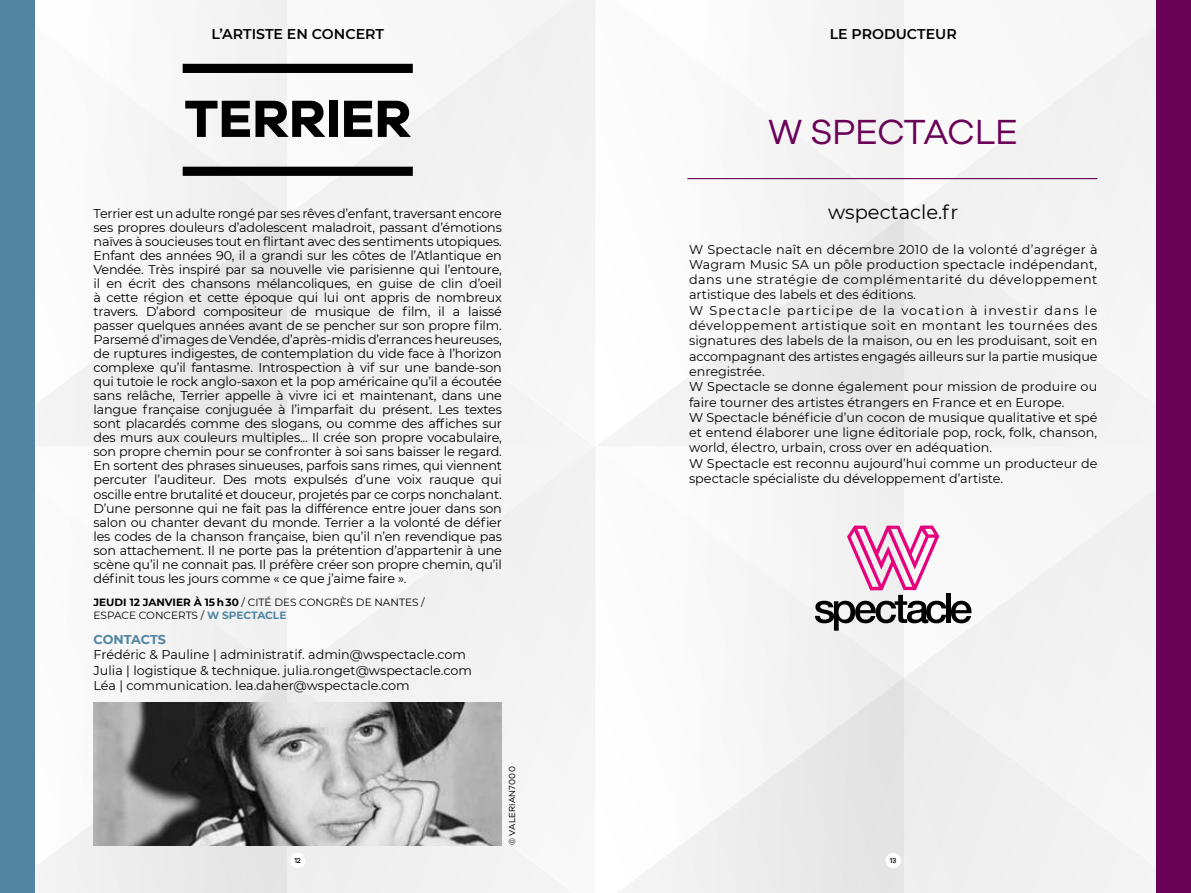
<style>
.page{position:relative;width:1191px;height:893px;background:#fff}
.page>*{position:absolute;margin:0;border:0;box-sizing:border-box;transform-origin:0 0}
.t1{font:700 54px "Galano Grotesque";color:#000}
.t2{font:36px "Galano Grotesque";letter-spacing:-.02em;color:#6a0358}
.t3{font:19.5px "Montserrat";color:#000}
.t4{font:600 14.1px "Montserrat";color:#000}
.t5{font:12.75px/14.1px "Montserrat";color:#000}
.t6{font:700 12.75px "Montserrat";letter-spacing:-.005em;color:#5185a1}
.t7{font:10.5px/13.5px "Montserrat";color:#000}
.t8{font:9px "Galano Grotesque";letter-spacing:.025em;color:#000}
.t9{font:500 7.5px "Galano Grotesque";color:#000}
.s1{font-weight:700}
.s2{font-weight:700;color:#5185a1}
</style>
<div class="page">
<div style="left:904px;top:0;width:253px;height:446px;background:#f2f2f2"></div>
<div style="left:904px;top:446px;width:253px;height:447px;background:#f2f2f2"></div>
<div style="left:595px;top:0;width:309px;height:893px;background:linear-gradient(to right,#fff,#e8e8e8)"></div>
<div style="left:287px;top:0;width:308px;height:446px;background:#f3f3f3"></div>
<div style="left:287px;top:446px;width:308px;height:447px;background:#f4f4f4"></div>
<svg style="left:34px;top:0;width:253px;height:893px;fill:#f4f4f4"></svg>
<img style="left:94px;top:703px;width:408px;height:142px">
<div style="left:183px;top:64px;width:230px;height:9px;background:#000"></div>
<div style="left:183px;top:167px;width:230px;height:9px;background:#000"></div>
<div style="left:0;top:0;width:34px;height:893px;background:#5185a1"></div>
<div style="left:1157px;top:0;width:34px;height:893px;background:#6a0358"></div>
<hr style="left:687px;top:178px;width:410px;height:1px;background:#6a0358">
<svg style="left:815px;top:526px;width:156px;height:105px"></svg>
<div style="left:885px;top:853px;width:16px;height:15px;background:#fff;border-radius:50%"></div>
<div style="left:290px;top:853px;width:15px;height:15px;background:#fff;border-radius:50%"></div>
<p class="t4" style="left:211px;top:27px;width:174px">L’ARTISTE EN CONCERT</p>
<h1 class="t1" style="left:184px;top:88px;width:229px">TERRIER</h1>
<p class="t5" style="left:94px;top:206px;width:410px;text-align:justify">Terrier est un adulte rongé par ses rêves d’enfant, traversant encore ses propres douleurs d’adolescent maladroit, passant d’émotions naïves à soucieuses tout en flirtant avec des sentiments utopiques.<br>Enfant des années 90, il a grandi sur les côtes de l’Atlantique en Vendée. Très inspiré par sa nouvelle vie parisienne qui l’entoure, il en écrit des chansons mélancoliques, en guise de clin d’oeil à cette région et cette époque qui lui ont appris de nombreux travers. D’abord compositeur de musique de film, il a laissé passer quelques années avant de se pencher sur son propre film.<br>Parsemé d’images de Vendée, d’après-midis d’errances heureuses, de ruptures indigestes, de contemplation du vide face à l’horizon complexe qu’il fantasme. Introspection à vif sur une bande-son qui tutoie le rock anglo-saxon et la pop américaine qu’il a écoutée sans relâche, Terrier appelle à vivre ici et maintenant, dans une langue française conjuguée à l’imparfait du présent. Les textes sont placardés comme des slogans, ou comme des affiches sur des murs aux couleurs multiples... Il crée son propre vocabulaire, son propre chemin pour se confronter à soi sans baisser le regard.<br>En sortent des phrases sinueuses, parfois sans rimes, qui viennent percuter l’auditeur. Des mots expulsés d’une voix rauque qui oscille entre brutalité et douceur, projetés par ce corps nonchalant.<br>D’une personne qui ne fait pas la différence entre jouer dans son salon ou chanter devant du monde. Terrier a la volonté de défier les codes de la chanson française, bien qu’il n’en revendique pas son attachement. Il ne porte pas la prétention d’appartenir à une scène qu’il ne connait pas. Il préfère créer son propre chemin, qu’il définit tous les jours comme « ce que j’aime faire ».</p>
<p class="t7" style="left:94px;top:595px;width:333px"><span class="s1">JEUDI 12 JANVIER À 15 h 30</span> / CITÉ DES CONGRÈS DE NANTES /<br>ESPACE CONCERTS / <span class="s2">W SPECTACLE</span></p>
<p class="t6" style="left:94px;top:633px;width:74px">CONTACTS</p>
<p class="t5" style="left:94px;top:647px;width:380px;line-height:15.3px">Frédéric &amp; Pauline | administratif. admin@wspectacle.com<br>Julia | logistique &amp; technique. julia.ronget@wspectacle.com<br>Léa | communication. lea.daher@wspectacle.com</p>
<p class="t9" style="left:295px;top:856px;width:8px">12</p>
<p class="t8" style="left:507px;top:845px;width:80px;rotate:-90deg">© VALERIAN7000</p>
<p class="t4" style="left:829px;top:27px;width:129px">LE PRODUCTEUR</p>
<h2 class="t2" style="left:768px;top:112px;width:251px">W SPECTACLE</h2>
<h3 class="t3" style="left:828px;top:202px;width:132px">wspectacle.fr</h3>
<p class="t5" style="left:689px;top:241px;width:410px;line-height:15.3px">W Spectacle naît en décembre 2010 de la volonté d’agréger à Wagram Music SA un pôle production spectacle indépendant, dans une stratégie de complémentarité du développement artistique des labels et des éditions.<br>W Spectacle participe de la vocation à investir dans le développement artistique soit en montant les tournées des signatures des labels de la maison, ou en les produisant, soit en accompagnant des artistes engagés ailleurs sur la partie musique enregistrée.<br>W Spectacle se donne également pour mission de produire ou faire tourner des artistes étrangers en France et en Europe.<br>W Spectacle bénéficie d’un cocon de musique qualitative et spé et entend élaborer une ligne éditoriale pop, rock, folk, chanson, world, électro, urbain, cross over en adéquation.<br>W Spectacle est reconnu aujourd’hui comme un producteur de spectacle spécialiste du développement d’artiste.</p>
<p class="t9" style="left:890px;top:856px;width:8px">13</p>
</div>
